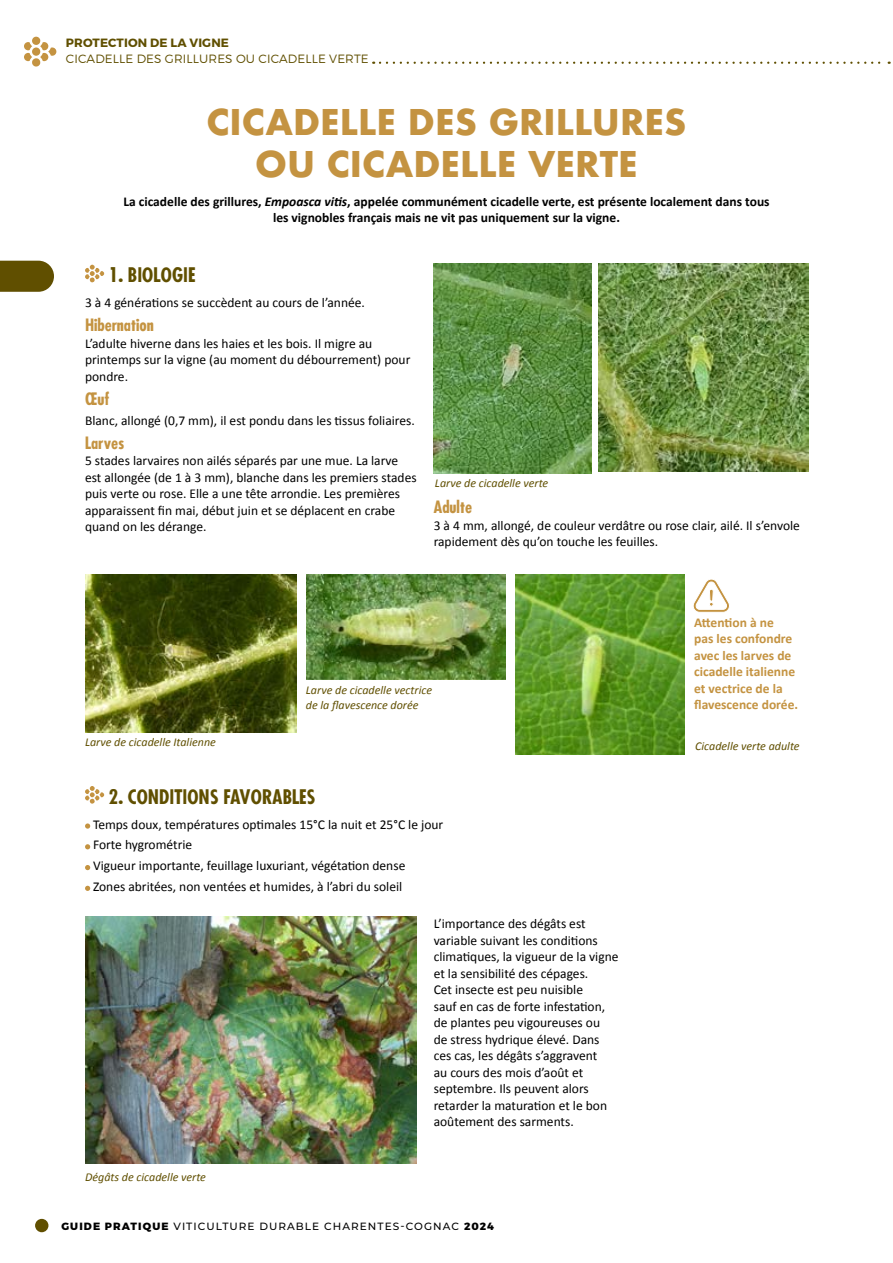
<style>
.page{position:relative;width:893px;height:1263px;background:#fff}
.page>*{position:absolute;margin:0;border:0;box-sizing:border-box;transform-origin:0 0}
.t1{font:700 34.5px/42px "Futura";color:#c49341;text-align:center}
.t2{font:700 condensed 19.5px "Futura";color:#604f00}
.t3{font:700 condensed 16.5px "Futura";color:#c49341}
.t4{font:13.5px/16.5px "Calibri";color:#000}
.t5{font:700 13.5px/16.5px "Calibri";color:#000;text-align:center}
.t6{font:700 13.5px/16.5px "Calibri";color:#c49341}
.t7{font:italic 12px/14.4px "Calibri";color:#604f00}
.t8{font:300 12px "Montserrat";letter-spacing:.01em;color:#604f00}
.t9{font:700 12px "Montserrat";letter-spacing:.01em;color:#604f00}
.t10{font:500 10.5px "Montserrat";letter-spacing:.1em;color:#000}
.s1{font-style:italic}
.s2{font-weight:800}
</style>
<div class="page">
<div style="left:32px;top:36px;width:9px;height:9px;background:#c49341;border-radius:4px"></div>
<svg style="left:24px;top:42px;width:32px;height:25px"></svg>
<div style="left:35px;top:1219px;width:13px;height:13px;background:#604f00;border-radius:50%"></div>
<svg style="left:0;top:261px;width:54px;height:31px;background:#6a5a11"></svg>
<svg style="left:380px;top:62px;width:510px;height:2px"></svg>
<svg style="left:85px;top:265px;width:19px;height:18px"></svg>
<img style="left:598px;top:264px;width:211px;height:208px">
<img style="left:434px;top:264px;width:157px;height:209px">
<svg style="left:693px;top:579px;width:37px;height:33px"></svg>
<img style="left:85px;top:574px;width:211px;height:158px">
<img style="left:306px;top:574px;width:199px;height:106px">
<img style="left:516px;top:574px;width:168px;height:180px">
<svg style="left:85px;top:786px;width:19px;height:18px"></svg>
<svg style="left:85px;top:823px;width:5px;height:6px"></svg>
<svg style="left:85px;top:844px;width:5px;height:5px"></svg>
<svg style="left:85px;top:865px;width:5px;height:5px"></svg>
<svg style="left:85px;top:886px;width:5px;height:5px"></svg>
<img style="left:85px;top:916px;width:332px;height:247px">
<p class="t9" style="left:66px;top:35px;width:164px">PROTECTION DE LA VIGNE</p>
<p class="t8" style="left:66px;top:52px;width:304px">CICADELLE DES GRILLURES OU CICADELLE VERTE</p>
<h1 class="t1" style="left:206px;top:101px;width:481px">CICADELLE DES GRILLURES<br>OU CICADELLE VERTE</h1>
<p class="t5" style="left:123px;top:193px;width:648px">La cicadelle des grillures, <span class="s1">Empoasca vitis</span>, appelée communément cicadelle verte, est présente localement dans tous les vignobles français mais ne vit pas uniquement sur la vigne.</p>
<h2 class="t2" style="left:109px;top:262px;width:88px">1. BIOLOGIE</h2>
<p class="t4" style="left:85px;top:294px;width:281px">3 à 4 générations se succèdent au cours de l’année.</p>
<p class="t3" style="left:85px;top:315px;width:70px">Hibernation</p>
<p class="t4" style="left:85px;top:335px;width:327px">L’adulte hiverne dans les haies et les bois. Il migre au printemps sur la vigne (au moment du débourrement) pour pondre.</p>
<p class="t3" style="left:85px;top:388px;width:26px">Œuf</p>
<p class="t4" style="left:85px;top:411px;width:331px">Blanc, allongé (0,7 mm), il est pondu dans les tissus foliaires.</p>
<p class="t3" style="left:85px;top:432px;width:41px">Larves</p>
<p class="t4" style="left:85px;top:452px;width:333px">5 stades larvaires non ailés séparés par une mue. La larve est allongée (de 1 à 3 mm), blanche dans les premiers stades puis verte ou rose. Elle a une tête arrondie. Les premières apparaissent fin mai, début juin et se déplacent en crabe quand on les dérange.</p>
<p class="t7" style="left:435px;top:475px;width:115px">Larve de cicadelle verte</p>
<p class="t3" style="left:434px;top:496px;width:40px">Adulte</p>
<p class="t4" style="left:434px;top:516px;width:368px">3 à 4 mm, allongé, de couleur verdâtre ou rose clair, ailé. Il s’envole rapidement dès qu’on touche les feuilles.</p>
<p class="t7" style="left:85px;top:734px;width:132px">Larve de cicadelle Italienne</p>
<p class="t7" style="left:306px;top:683px;width:128px">Larve de cicadelle vectrice de la flavescence dorée</p>
<h2 class="t2" style="left:109px;top:784px;width:208px">2. CONDITIONS FAVORABLES</h2>
<p class="t4" style="left:93px;top:813px;width:352px;line-height:20.7px">Temps doux, températures optimales 15°C la nuit et 25°C le jour Forte hygrométrie<br>Vigueur importante, feuillage luxuriant, végétation dense<br>Zones abritées, non ventées et humides, à l’abri du soleil</p>
<p class="t4" style="left:434px;top:915px;width:186px">L’importance des dégâts est variable suivant les conditions climatiques, la vigueur de la vigne et la sensibilité des cépages.<br>Cet insecte est peu nuisible<br>sauf en cas de forte infestation, de plantes peu vigoureuses ou<br>de stress hydrique élevé. Dans ces cas, les dégâts s’aggravent<br>au cours des mois d’août et septembre. Ils peuvent alors retarder la maturation et le bon aoûtement des sarments.</p>
<p class="t7" style="left:85px;top:1169px;width:122px">Dégâts de cicadelle verte</p>
<p class="t10" style="left:61px;top:1219px;width:434px"><span class="s2">GUIDE PRATIQUE</span> VITICULTURE DURABLE CHARENTES-COGNAC <span class="s2">2024</span></p>
<p class="t6" style="left:694px;top:613px;width:105px">Attention à ne<br>pas les confondre avec les larves de cicadelle italienne et vectrice de la flavescence dorée.</p>
<p class="t7" style="left:695px;top:738px;width:106px">Cicadelle verte adulte</p>
</div>
